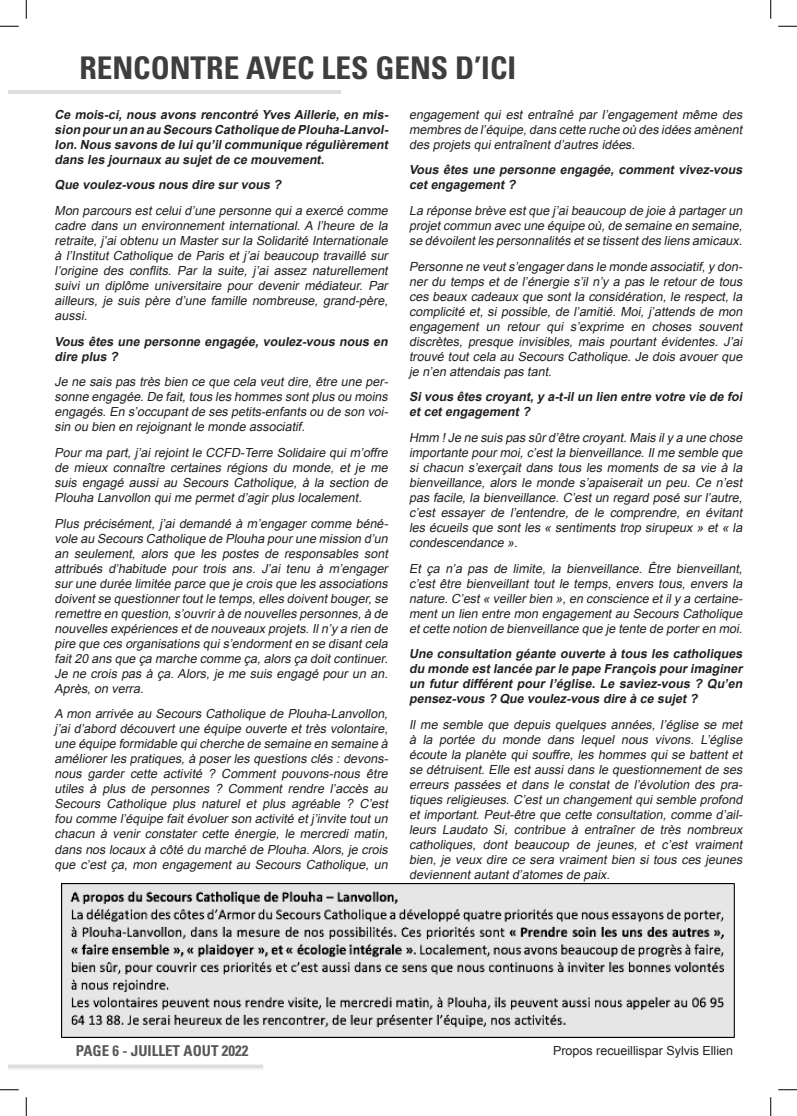
<style>
.page{position:relative;width:797px;height:1116px;background:#fff}
.page>*{position:absolute;margin:0;border:0;box-sizing:border-box;transform-origin:0 0}
.t1{font:700 condensed 31.25px "Univers LT Std";color:#3e3e3f}
.t2{font:700 condensed 15px "Univers LT Std";color:#57585a}
.t3{font:italic 12.5px/15px "Arial";color:#231f20;text-align:justify}
.t4{font:italic 700 12.5px/15px "Arial";color:#231f20}
.t5{font:12.5px "Arial";color:#231f20}
</style>
<div class="page">
<hr style="left:9px;top:90px;width:332px;height:4px;background:#dcdddf">
<svg style="left:9px;top:1064px;width:254px;height:5px"></svg>
<img style="left:62px;top:883px;width:673px;height:154px">
<svg style="left:0;top:25px;width:19px;height:2px"></svg>
<svg style="left:778px;top:25px;width:19px;height:2px"></svg>
<svg style="left:0;top:1089px;width:19px;height:1px"></svg>
<svg style="left:778px;top:1089px;width:19px;height:1px"></svg>
<svg style="left:25px;top:0;width:2px;height:19px"></svg>
<svg style="left:25px;top:1097px;width:2px;height:18px"></svg>
<svg style="left:770px;top:0;width:1px;height:19px"></svg>
<svg style="left:770px;top:1097px;width:1px;height:18px"></svg>
<p class="t1" style="left:79px;top:48px;width:438px">RENCONTRE AVEC LES GENS D’ICI</p>
<p class="t4" style="left:55px;top:107px;width:338px;text-align:justify">Ce mois-ci, nous avons rencontré Yves Aillerie, en mis&shy;sion pourun an au Secours Catholique de Plouha-Lanvol&shy;lon.Nous savons de luiqu’ilcommunique régulièrement dans les journaux au sujetde ce mouvement.</p>
<p class="t4" style="left:55px;top:178px;width:231px">Que voulez-vous nous dire survous ?</p>
<p class="t3" style="left:55px;top:203px;width:337px">Mon parcours estceluid’une personne quia exercé comme cadre dans un environnement international. A l’heure de la retraite, j ’ai obtenu un Master sur la Solidarité Internationale à l’Institut Catholique de Paris et j ’ai beaucoup travaillé sur l’origine des conflits. Par la suite, j ’ai assez naturellement suivi un diplôme universitaire pour devenir médiateur. Par ailleurs, je suis père d’une famille nombreuse, grand-père, aussi.</p>
<p class="t4" style="left:55px;top:334px;width:338px">Vous êtes une personne engagée, voulez-vous nous en dire plus ?</p>
<p class="t3" style="left:55px;top:374px;width:338px">Je ne sais pas très bien ce que cela veut dire, être une per&shy;sonne engagée.De fait,tous les hommes sontplus ou moins engagés.En s’occupantde ses petits-enfants ou de son voi&shy;sin ou bien en rejoignantle monde associatif.</p>
<p class="t3" style="left:55px;top:445px;width:337px">Pour ma part, j ’ai rejoint le CCFD-Terre Solidaire qui m’offre de mieux connaître certaines régions du monde, et je me suis engagé aussi au Secours Catholique, à la section de Plouha Lanvollon quime permetd’agirplus localement.</p>
<p class="t3" style="left:55px;top:516px;width:338px">Plus précisément, j ’ai demandé à m’engager comme béné&shy;vole au Secours Catholique de Plouha pourune mission d’un an seulement, alors que les postes de responsables sont attribués d’habitude pour trois ans. J’ai tenu à m’engager surune durée limitée parce que je crois que les associations doiventse questionnertoutle temps,elles doiventbouger,se remettre en question,s’ouvrirà de nouvelles personnes,à de nouvelles expériences etde nouveaux projets.Iln’y a rien de pire que ces organisations quis’endormenten se disantcela fait20 ans que ça marche comme ça,alors ça doitcontinuer.<br>Je ne crois pas à ça. Alors, je me suis engagé pour un an.<br>Après,on verra.</p>
<p class="t3" style="left:55px;top:706px;width:338px">A mon arrivée au Secours Catholique de Plouha-Lanvollon, j ’ai d’abord découvert une équipe ouverte et très volontaire, une équipe formidable quicherche de semaine en semaine à améliorerles pratiques,à poserles questions clés :devons&shy;nous garder cette activité ? Comment pouvons-nous être utiles à plus de personnes ? Comment rendre l’accès au Secours Catholique plus naturel et plus agréable ? C’est fou comme l’équipe faitévoluerson activité etj ’invite toutun chacun à venir constater cette énergie, le mercredi matin, dans nos locaux à côté du marché de Plouha.Alors,je crois que c’est ça, mon engagement au Secours Catholique, un</p>
<p class="t3" style="left:409px;top:107px;width:337px">engagement qui est entraîné par l’engagement même des membres de l’équipe,dans cette ruche où des idées amènent des projets quientraînentd’autres idées.</p>
<p class="t4" style="left:409px;top:163px;width:338px">Vous êtes une personne engagée, comment vivez-vous cetengagement ?</p>
<p class="t3" style="left:409px;top:203px;width:337px">La réponse brève estque j ’aibeaucoup de joie à partagerun projetcommun avec une équipe où,de semaine en semaine, se dévoilentles personnalités etse tissentdes liens amicaux.</p>
<p class="t3" style="left:409px;top:259px;width:338px">Personne ne veuts’engagerdans le monde associatif,y don&shy;ner du temps et de l’énergie s’il n’y a pas le retour de tous ces beaux cadeaux que sont la considération, le respect, la complicité et, si possible, de l’amitié. Moi, j ’attends de mon engagement un retour qui s’exprime en choses souvent discrètes, presque invisibles, mais pourtant évidentes. J’ai trouvé tout cela au Secours Catholique. Je dois avouer que je n’en attendais pas tant.</p>
<p class="t4" style="left:409px;top:390px;width:338px">Sivous êtes croyant,y a-t-ilun lien entre votre vie de foi etcetengagement ?</p>
<p class="t3" style="left:409px;top:430px;width:337px">Hmm !Je ne suis pas sûrd’être croyant.Mais ily a une chose importante pourmoi,c’estla bienveillance.Ilme semble que si chacun s’exerçait dans tous les moments de sa vie à la bienveillance, alors le monde s’apaiserait un peu. Ce n’est pas facile, la bienveillance. C’est un regard posé sur l’autre, c’est essayer de l’entendre, de le comprendre, en évitant les écueils que sont les « sentiments trop sirupeux » et « la condescendance ».</p>
<p class="t3" style="left:409px;top:561px;width:338px">Et ça n’a pas de limite, la bienveillance. Être bienveillant, c’est être bienveillant tout le temps, envers tous, envers la nature.C’est« veillerbien »,en conscience etily a certaine&shy;ment un lien entre mon engagement au Secours Catholique etcette notion de bienveillance que je tente de porteren moi.</p>
<p class="t4" style="left:409px;top:647px;width:338px;text-align:justify">Une consultation géante ouverte à tous les catholiques du monde estlancée parle pape François pourimaginer un futur différent pour l’église. Le saviez-vous ? Qu’en pensez-vous ? Que voulez-vous dire à ce sujet ?</p>
<p class="t3" style="left:409px;top:717px;width:338px">Il me semble que depuis quelques années, l’église se met à la portée du monde dans lequel nous vivons. L’église écoute la planète qui souffre, les hommes qui se battent et se détruisent. Elle est aussi dans le questionnement de ses erreurs passées et dans le constat de l’évolution des pra&shy;tiques religieuses. C’est un changement qui semble profond et important. Peut-être que cette consultation, comme d’ail&shy;leurs Laudato Si, contribue à entraîner de très nombreux catholiques, dont beaucoup de jeunes, et c’est vraiment bien, je veux dire ce sera vraiment bien si tous ces jeunes deviennentautantd’atomes de paix.</p>
<p class="t2" style="left:76px;top:1041px;width:174px">PAGE 6 - JUILLET AOUT 2022</p>
<p class="t5" style="left:553px;top:1041px;width:181px">Propos recueillispar Sylvis Ellien</p>
</div>
